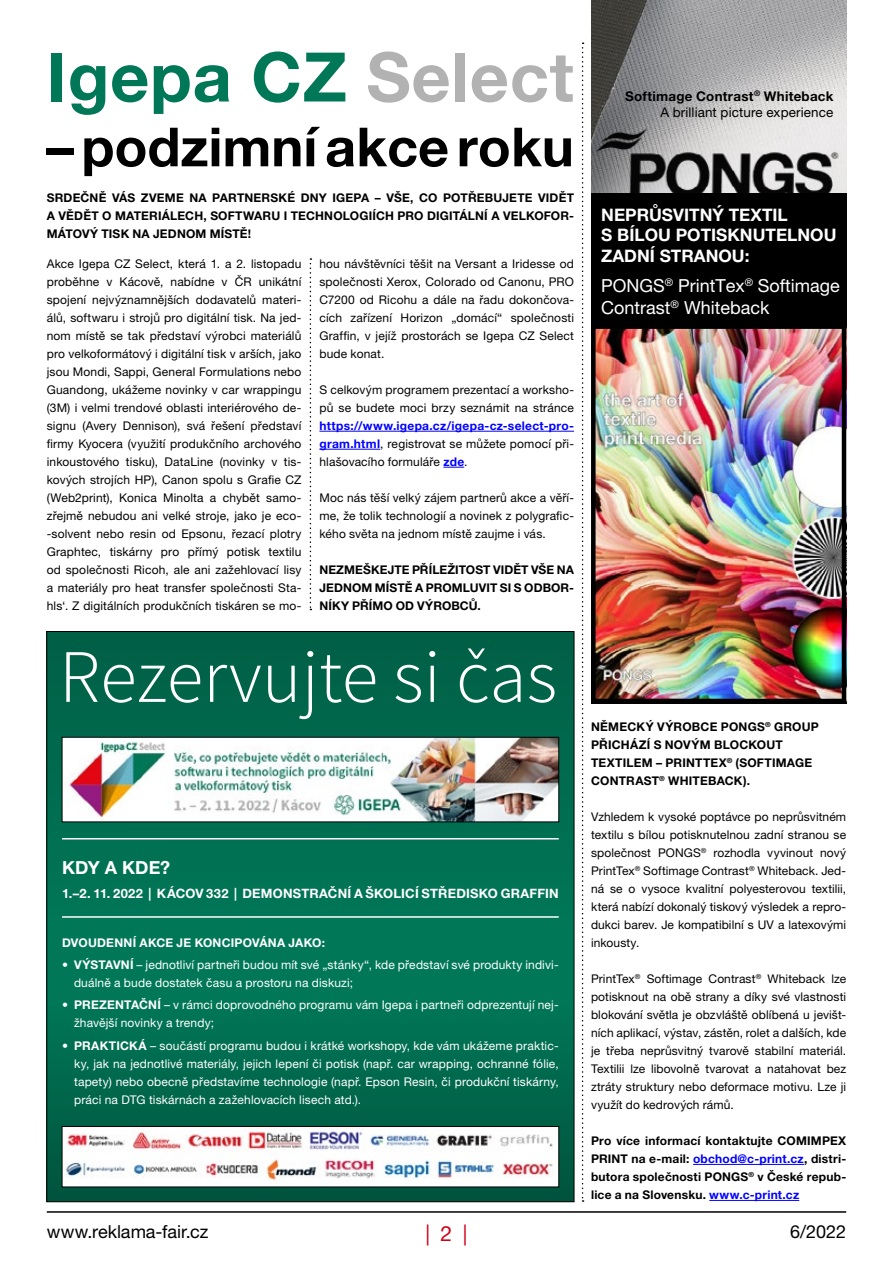
<style>
.page{position:relative;width:893px;height:1263px;background:#fff}
.page>*{position:absolute;margin:0;border:0;box-sizing:border-box;transform-origin:0 0}
.t1{font:700 68.4px "Helvetica Neue LT Pro";letter-spacing:.01em;color:#007858}
.t2{font:700 54px "Helvetica Neue LT Pro";color:#000}
.t3{font:21px "Helvetica Neue LT Pro";color:#ce0018}
.t4{font:18px/21.6px "Helvetica Neue LT Pro";color:#fff}
.t5{font:18px "Helvetica Neue LT Pro";color:#000}
.t6{font:700 18px "Helvetica Neue LT Pro";letter-spacing:.005em;color:#fff}
.t7{font:700 17.25px/20.7px "Helvetica Neue LT Pro";color:#fff}
.t8{font:13.35px/16px "Helvetica Neue LT Pro";letter-spacing:.01em;color:#000;text-align:right}
.t9{font:700 12.9px "Helvetica Neue LT Pro";letter-spacing:.015em;color:#fff}
.t10{font:12px/18px "Helvetica Neue LT Pro";letter-spacing:.01em;color:#000;text-align:justify}
.t11{font:12px/18px "Helvetica Neue LT Pro";letter-spacing:.01em;color:#fff}
.t12{font:700 12px/18px "Helvetica Neue LT Pro";letter-spacing:.015em;color:#000;text-align:justify}
.t13{font:700 12px/18px "Helvetica Neue LT Pro";letter-spacing:.025em;color:#00f;text-align:justify}
.t14{font:700 12px "Helvetica Neue LT Pro";letter-spacing:.02em;color:#fff}
.s1{color:#b3b2b2}
.s2{font-weight:400;color:#000}
.s3{font-weight:700}
.s4{color:#00f}
</style>
<div class="page">
<hr style="left:47px;top:1211px;width:799px;height:2px;background:#000">
<img style="left:591px;top:0;width:255px;height:193px">
<img style="left:595px;top:125px;width:250px;height:68px">
<div style="left:47px;top:967px;width:527px;height:235px;background:linear-gradient(to bottom,#007e5c,#004e39)"></div>
<div style="left:47px;top:631px;width:527px;height:346px;background:linear-gradient(to bottom,#005e45,#017a5a)"></div>
<div style="left:591px;top:193px;width:255px;height:138px;background:#000"></div>
<svg style="left:582px;top:43px;width:2px;height:1159px"></svg>
<svg style="left:310px;top:258px;width:1px;height:352px"></svg>
<hr style="left:319px;top:431px;width:255px;height:1px;background:#00f">
<hr style="left:319px;top:449px;width:61px;height:1px;background:#00f">
<svg style="left:443px;top:467px;width:21px;height:1px"></svg>
<img style="left:64px;top:739px;width:493px;height:81px">
<div style="left:62px;top:737px;width:497px;height:85px;border:1px solid #000"></div>
<img style="left:64px;top:1128px;width:493px;height:57px">
<div style="left:62px;top:1126px;width:497px;height:61px;border:1px solid #000"></div>
<hr style="left:62px;top:916px;width:497px;height:2px;background:#fff">
<hr style="left:62px;top:838px;width:497px;height:1px;background:#fff">
<svg style="left:66px;top:648px;width:488px;height:71px;background:#1a735b"></svg>
<hr style="left:693px;top:1164px;width:111px;height:1px;background:#00f">
<hr style="left:709px;top:1200px;width:90px;height:1px;background:#00f">
<img style="left:596px;top:329px;width:245px;height:369px">
<div style="left:591px;top:324px;width:255px;height:379px;border:4px solid #000"></div>
<h1 class="t1" style="left:47px;top:35px;width:528px">Igepa CZ <span class="s1">Select</span></h1>
<h2 class="t2" style="left:47px;top:114px;width:528px">– podzimní akce roku</h2>
<p class="t12" style="left:47px;top:189px;width:529px">SRDEČNĚ VÁS ZVEME NA PARTNERSKÉ DNY IGEPA – VŠE, CO POTŘEBUJETE VIDĚT A VĚDĚT O MATERIÁLECH, SOFTWARU I TECHNOLOGIÍCH PRO DIGITÁLNÍ A VELKOFOR-MÁTOVÝ TISK NA JEDNOM MÍSTĚ!</p>
<p class="t10" style="left:47px;top:255px;width:256px">Akce Igepa CZ Select, která 1. a 2. listopadu proběhne v Kácově, nabídne v ČR unikátní spojení nejvýznamnějších dodavatelů materi&shy;álů, softwaru i strojů pro digitální tisk. Na jed&shy;nom místě se tak představí výrobci materiálů pro velkoformátový i digitální tisk v arších, jako jsou Mondi, Sappi, General Formulations nebo Guandong, ukážeme novinky v car wrappingu (3M) i velmi trendové oblasti interiérového de&shy;signu (Avery Dennison), svá řešení představí firmy Kyocera (využití produkčního archového inkoustového tisku), DataLine (novinky v tis&shy;kových strojích HP), Canon spolu s Grafie CZ (Web2print), Konica Minolta a chybět samo&shy;zřejmě nebudou ani velké stroje, jako je eco--solvent nebo resin od Epsonu, řezací plotry Graphtec, tiskárny pro přímý potisk textilu od společnosti Ricoh, ale ani zažehlovací lisy a materiály pro heat transfer společnosti Sta&shy;hls‘. Z digitálních produkčních tiskáren se mo-</p>
<p class="t10" style="left:319px;top:255px;width:256px">hou návštěvníci těšit na Versant a Iridesse od společnosti Xerox, Colorado od Canonu, PRO C7200 od Ricohu a dále na řadu dokončova&shy;cích zařízení Horizon „domácí“ společnosti Graffin, v jejíž prostorách se Igepa CZ Select bude konat.</p>
<p class="t10" style="left:319px;top:381px;width:256px">S celkovým programem prezentací a worksho&shy;pů se budete moci brzy seznámit na stránce</p>
<p class="t13" style="left:319px;top:416px;width:256px">https://www.igepa.cz/igepa-cz-select-pro&shy;gram.html<span class="s2">, registrovat se můžete pomocí při&shy;hlašovacího formuláře</span> zde<span class="s2">.</span></p>
<p class="t10" style="left:319px;top:489px;width:256px">Moc nás těší velký zájem partnerů akce a věří&shy;me, že tolik technologií a novinek z polygrafic&shy;kého světa na jednom místě zaujme i vás.</p>
<p class="t12" style="left:319px;top:560px;width:256px">NEZMEŠKEJTE PŘÍLEŽITOST VIDĚT VŠE NA JEDNOM MÍSTĚ A PROMLUVIT SI S ODBOR-NÍKY PŘÍMO OD VÝROBCŮ.</p>
<p class="t8" style="left:625px;top:88px;width:210px"><span class="s3">Softimage Contrast</span><sup>®</sup> <span class="s3">Whiteback<br></span>A brilliant picture experience</p>
<h3 class="t7" style="left:601px;top:204px;width:237px">NEPRŮSVITNÝ TEXTIL<br>S BÍLOU POTISKNUTELNOU<br>ZADNÍ STRANOU:</h3>
<h3 class="t4" style="left:601px;top:275px;width:240px">PONGS<sup>®</sup> PrintTex<sup>®</sup> Softimage<br>Contrast<sup>®</sup> Whiteback</h3>
<h3 class="t6" style="left:62px;top:856px;width:110px">KDY A KDE?</h3>
<p class="t9" style="left:62px;top:885px;width:498px">1.–2. 11. 2022 | KÁCOV 332 | DEMONSTRAČNÍ A ŠKOLICÍ STŘEDISKO GRAFFIN</p>
<p class="t14" style="left:62px;top:935px;width:264px">DVOUDENNÍ AKCE JE KONCIPOVÁNA JAKO:</p>
<p class="t11" style="left:74px;top:956px;width:486px;text-indent:-12px">• <span class="s3">VÝSTAVNÍ</span> – jednotliví partneři budou mít své „stánky“, kde představí své produkty indivi&shy;duálně a bude dostatek času a prostoru na diskuzi;</p>
<p class="t11" style="left:74px;top:996px;width:486px;text-indent:-12px">• <span class="s3">PREZENTAČNÍ</span> – v rámci doprovodného programu vám Igepa i partneři odprezentují nej&shy;žhavější novinky a trendy;</p>
<p class="t11" style="left:74px;top:1036px;width:486px;text-align:justify;text-indent:-12px">• <span class="s3">PRAKTICKÁ</span> – součástí programu budou i krátké workshopy, kde vám ukážeme praktic&shy;ky, jak na jednotlivé materiály, jejich lepení či potisk (např. car wrapping, ochranné fólie, tapety) nebo obecně představíme technologie (např. Epson Resin, či produkční tiskárny, práci na DTG tiskárnách a zažehlovacích lisech atd.).</p>
<p class="t12" style="left:591px;top:718px;width:229px;text-align:left">NĚMECKÝ VÝROBCE PONGS<sup>®</sup> GROUP<br>PŘICHÁZÍ S NOVÝM BLOCKOUT<br>TEXTILEM – PRINTTEX<sup>®</sup> (SOFTIMAGE<br>CONTRAST<sup>®</sup> WHITEBACK).</p>
<p class="t10" style="left:591px;top:808px;width:257px">Vzhledem k vysoké poptávce po neprůsvitném textilu s bílou potisknutelnou zadní stranou se společnost PONGS<sup>®</sup> rozhodla vyvinout nový PrintTex<sup>®</sup> Softimage Contrast<sup>®</sup> Whiteback. Jed&shy;ná se o vysoce kvalitní polyesterovou textilii, která nabízí dokonalý tiskový výsledek a repro&shy;dukci barev. Je kompatibilní s UV a latexovými inkousty.</p>
<p class="t10" style="left:591px;top:970px;width:257px">PrintTex<sup>®</sup> Softimage Contrast<sup>®</sup> Whiteback lze potisknout na obě strany a díky své vlastnosti blokování světla je obzvláště oblíbená u jevišt&shy;ních aplikací, výstav, zástěn, rolet a dalších, kde je třeba neprůsvitný tvarově stabilní materiál.<br>Textilii lze libovolně tvarovat a natahovat bez ztráty struktury nebo deformace motivu. Lze ji využít do kedrových rámů.</p>
<p class="t12" style="left:591px;top:1132px;width:257px">Pro více informací kontaktujte COMIMPEX PRINT na e-mail: <span class="s4">obchod@c-print.cz</span>, distri&shy;butora společnosti PONGS<sup>®</sup> v České repub&shy;lice a na Slovensku. <span class="s4">www.c-print.cz</span></p>
<h3 class="t5" style="left:47px;top:1221px;width:163px">www.reklama-fair.cz</h3>
<h3 class="t3" style="left:425px;top:1220px;width:43px">| 2 |</h3>
<h3 class="t5" style="left:790px;top:1221px;width:58px">6/2022</h3>
</div>
